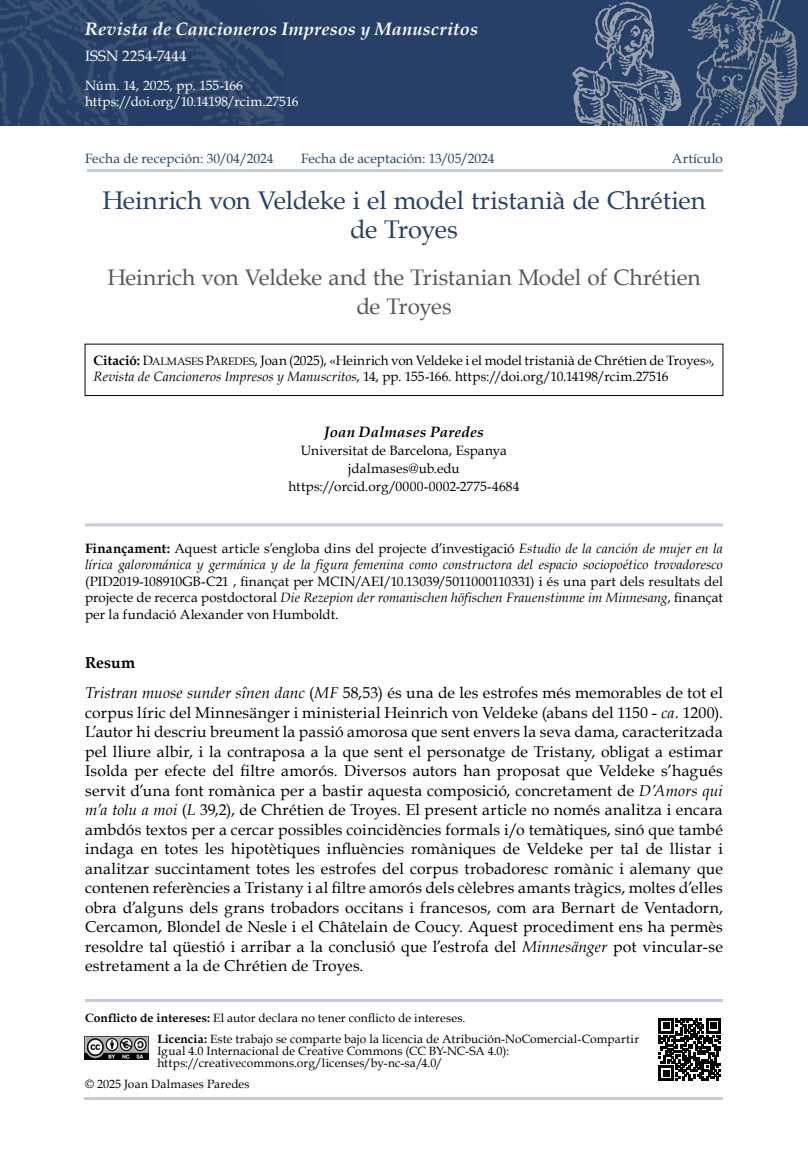
<style>
.page{position:relative;width:808px;height:1149px;background:#fff}
.page>*{position:absolute;margin:0;border:0;box-sizing:border-box;transform-origin:0 0}
.t1{font:25.5px/28.5px "Book Antiqua";letter-spacing:-.005em;color:#264067;text-align:center}
.t2{font:22.5px/28.5px "Book Antiqua";letter-spacing:-.005em;color:#575756;text-align:center}
.t3{font:italic 700 18px "Book Antiqua";letter-spacing:.01em;color:#fff}
.t4{font:15.75px/19.5px "Book Antiqua";letter-spacing:.01em;color:#000}
.t5{font:italic 700 15px "Book Antiqua";letter-spacing:.02em;color:#000}
.t6{font:15px "Book Antiqua";letter-spacing:.01em;color:#fff}
.t7{font:13.5px/16.5px "Book Antiqua";letter-spacing:.005em;color:#000}
.t8{font:italic 13.5px/16.5px "Book Antiqua";letter-spacing:.005em;color:#000}
.t9{font:13.5px "Book Antiqua";letter-spacing:.005em;color:#264067}
.t10{font:13.5px/16.2px "Book Antiqua";letter-spacing:-.005em;color:#fff}
.t11{font:12px/20.5px "Book Antiqua";letter-spacing:.01em;color:#000}
.s1{font-weight:700}
.s2{font-family:"Book Antiqua SC800"}
.s3{font-family:"Book Antiqua SC800";font-size:10.8px}
.s4{font-style:italic}
.s5{font-weight:700;font-style:normal}
.s6{font-style:normal}
</style>
<div class="page">
<div style="left:34px;top:0;width:774px;height:125px;background:#264067"></div>
<img style="left:572px;top:0;width:225px;height:125px">
<img style="left:0;top:0;width:283px;height:125px">
<hr style="left:85px;top:998px;width:638px;height:3px;background:#c7cdd7">
<svg style="left:659px;top:1018px;width:62px;height:62px"></svg>
<hr style="left:85px;top:1096px;width:638px;height:2px;background:#c7cdd7">
<hr style="left:87px;top:169px;width:636px;height:2px;background:#c7cdd7">
<hr style="left:85px;top:523px;width:638px;height:3px;background:#c7cdd7">
<img style="left:85px;top:1036px;width:63px;height:23px">
<p class="t3" style="left:85px;top:16px;width:394px">Revista de Cancioneros Impresos y Manuscritos</p>
<p class="t6" style="left:85px;top:46px;width:103px">ISSN 2254-7444</p>
<p class="t10" style="left:85px;top:77px;width:215px">Núm. 14, 2025, pp. 155-166 https://doi.org/10.14198/rcim.27516</p>
<p class="t9" style="left:85px;top:148px;width:190px">Fecha de recepción: 30/04/2024</p>
<p class="t9" style="left:301px;top:148px;width:195px">Fecha de aceptación: 13/05/2024</p>
<p class="t9" style="left:672px;top:148px;width:52px">Artículo</p>
<h1 class="t1" style="left:102px;top:186px;width:605px">Heinrich von Veldeke i el model tristanià de Chrétien de Troyes</h1>
<h2 class="t2" style="left:107px;top:263px;width:595px">Heinrich von Veldeke and the Tristanian Model of Chrétien de Troyes</h2>
<p class="t7" style="left:94px;top:351px;width:622px"><span class="s1">Citació:</span> <span class="s2">D</span><span class="s3">ALMASES</span> <span class="s2">P</span><span class="s3">AREDES</span>, Joan (2025), «Heinrich von Veldeke i el model tristanià de Chrétien de Troyes»,<br><span class="s4">Revista de Cancioneros Impresos y Manuscritos</span>, 14, pp. 155-166. https://doi.org/10.14198/rcim.27516</p>
<p class="t5" style="left:324px;top:422px;width:161px">Joan Dalmases Paredes</p>
<p class="t7" style="left:288px;top:441px;width:233px;line-height:18px;text-align:center">Universitat de Barcelona, Espanya jdalmases@ub.edu https://orcid.org/0000-0002-2775-4684</p>
<p class="t8" style="left:85px;top:539px;width:639px"><span class="s5">Finançament:</span> <span class="s6">Aquest article s’engloba dins del projecte d’investigació</span> Estudio de la canción de mujer en la lírica galorománica y germánica y de la figura femenina como constructora del espacio sociopoético trovadoresco</p>
<p class="t7" style="left:85px;top:572px;width:639px;text-align:justify">(PID2019-108910GB-C21 , finançat per MCIN/AEI/10.13039/5011000110331) i és una part dels resultats del projecte de recerca postdoctoral <span class="s4">Die Rezepion der romanischen höfischen Frauenstimme im Minnesang</span>, finançat per la fundació Alexander von Humboldt.</p>
<p class="t4" style="left:85px;top:647px;width:639px;line-height:30.2px"><span class="s1">Resum<br></span><span class="s4">Tristran muose sunder sînen danc</span> (<span class="s4">MF</span> 58,53) és una de les estrofes més memorables de tot el</p>
<p class="t4" style="left:85px;top:702px;width:639px;text-align:justify">corpus líric del Minnesänger i ministerial Heinrich von Veldeke (abans del 1150 - <span class="s4">ca.</span> 1200).<br>L’autor hi descriu breument la passió amorosa que sent envers la seva dama, caracteritzada pel lliure albir, i la contraposa a la que sent el personatge de Tristany, obligat a estimar Isolda per efecte del filtre amorós. Diversos autors han proposat que Veldeke s’hagués servit d’una font romànica per a bastir aquesta composició, concretament de <span class="s4">D’Amors qui m’a tolu a moi</span> (<span class="s4">L</span> 39,2), de Chrétien de Troyes. El present article no només analitza i encara ambdós textos per a cercar possibles coincidències formals i/o temàtiques, sinó que també indaga en totes les hipotètiques influències romàniques de Veldeke per tal de llistar i analitzar succintament totes les estrofes del corpus trobadoresc romànic i alemany que contenen referències a Tristany i al filtre amorós dels cèlebres amants tràgics, moltes d’elles obra d’alguns dels grans trobadors occitans i francesos, com ara Bernart de Ventadorn, Cercamon, Blondel de Nesle i el Châtelain de Coucy. Aquest procediment ens ha permès resoldre tal qüestió i arribar a la conclusió que l’estrofa del <span class="s4">Minnesänger</span> pot vincular-se estretament a la de Chrétien de Troyes.</p>
<p class="t11" style="left:157px;top:1007px;width:483px;text-indent:-72px"><span class="s1">Conflicto de intereses:</span> El autor declara no tener conflicto de intereses.<br><span class="s1">Licencia:</span> Este trabajo se comparte bajo la licencia de Atribución-NoComercial-Compartir</p>
<p class="t11" style="left:157px;top:1044px;width:353px;line-height:12px">Igual 4.0 Internacional de Creative Commons (CC BY-NC-SA 4.0): https://creativecommons.org/licenses/by-nc-sa/4.0/</p>
<p class="t11" style="left:85px;top:1072px;width:166px">© 2025 Joan Dalmases Paredes</p>
</div>
